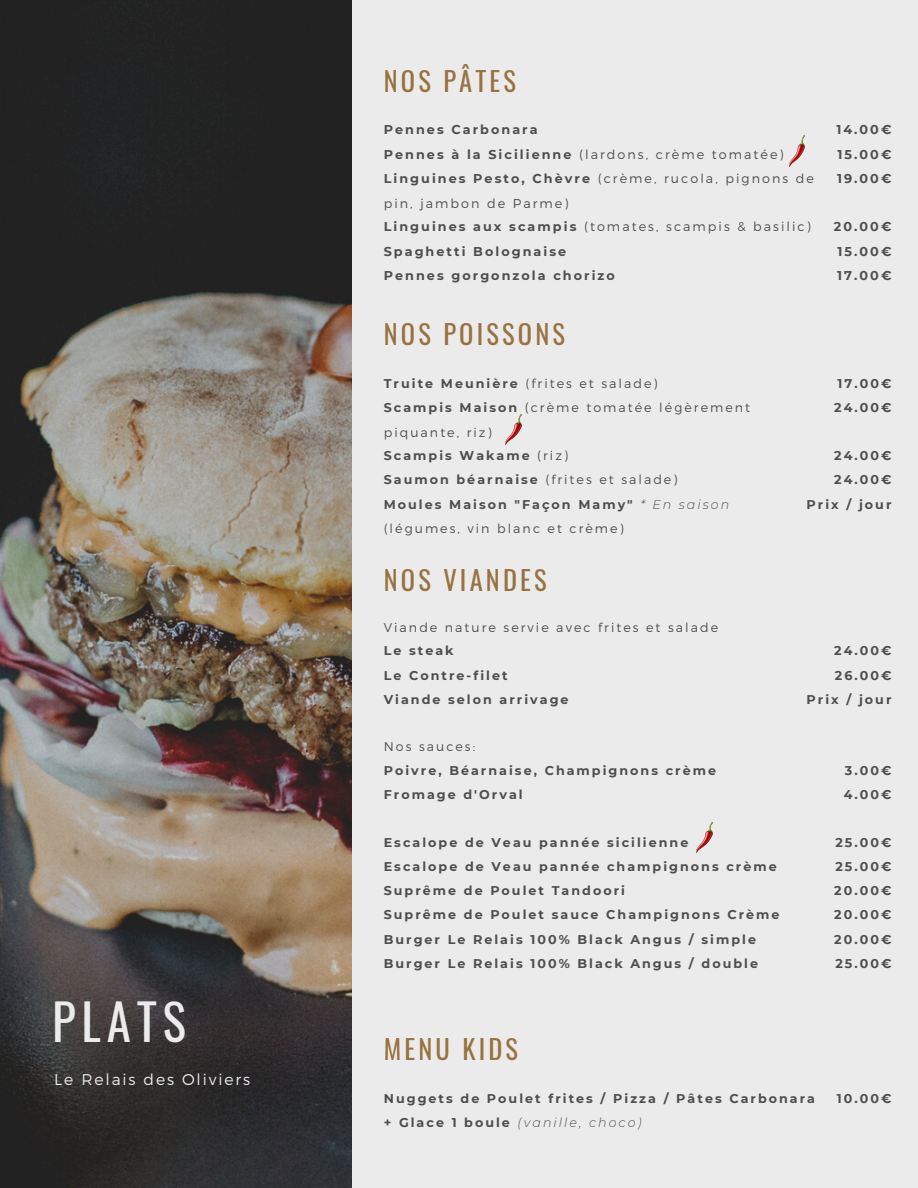
<style>
.page{position:relative;width:918px;height:1188px;background:#ebebeb}
.page>*{position:absolute;margin:0;border:0;box-sizing:border-box;transform-origin:0 0}
.t1{font:49.05px "Oswald";letter-spacing:.12em;color:#ebebeb}
.t2{font:26.55px "Oswald";letter-spacing:.12em;color:#987241}
.t3{font:300 15.6px "Montserrat";letter-spacing:.12em;color:#ebebeb}
.t4{font:700 12.75px "Montserrat";letter-spacing:.16em;color:#4d4f4d}
.t5{font:300 12.75px/24.5px "Montserrat";letter-spacing:.16em;color:#4d4f4d}
.t6{font:italic 300 12.75px "Montserrat";letter-spacing:.16em;color:#4d4f4d}
.s1{font-weight:700}
.s2{font-weight:300}
.s3{font-weight:300;font-style:italic}
.s4{font-weight:700;font-style:normal}
</style>
<div class="page">
<img style="left:0;top:0;width:352px;height:1188px">
<img style="left:789px;top:136px;width:16px;height:30px">
<img style="left:506px;top:414px;width:15px;height:30px">
<img style="left:697px;top:822px;width:16px;height:31px">
<p class="t1" style="left:52px;top:984px;width:136px">PLATS</p>
<p class="t3" style="left:54px;top:1069px;width:197px">Le Relais des Oliviers</p>
<p class="t2" style="left:384px;top:60px;width:134px">NOS PÂTES</p>
<p class="t4" style="left:384px;top:122px;width:155px">Pennes Carbonara</p>
<p class="t5" style="left:384px;top:141px;width:401px"><span class="s1">Pennes à la Sicilienne</span> (lardons, crème tomatée)</p>
<p class="t5" style="left:384px;top:166px;width:432px"><span class="s1">Linguines Pesto, Chèvre</span> (crème, rucola, pignons de pin, jambon de Parme)</p>
<p class="t5" style="left:384px;top:214px;width:429px"><span class="s1">Linguines aux scampis</span> (tomates, scampis &amp; basilic)</p>
<p class="t4" style="left:384px;top:243px;width:184px">Spaghetti Bolognaise</p>
<p class="t4" style="left:384px;top:268px;width:233px">Pennes gorgonzola chorizo</p>
<p class="t2" style="left:384px;top:314px;width:183px">NOS POISSONS</p>
<p class="t4" style="left:836px;top:122px;width:57px">14.00€</p>
<p class="t4" style="left:838px;top:147px;width:55px">15.00€</p>
<p class="t4" style="left:837px;top:171px;width:56px">19.00€</p>
<p class="t4" style="left:834px;top:219px;width:59px">20.00€</p>
<p class="t4" style="left:838px;top:243px;width:55px">15.00€</p>
<p class="t4" style="left:837px;top:268px;width:56px">17.00€</p>
<p class="t5" style="left:384px;top:371px;width:275px"><span class="s1">Truite Meunière</span> (frites et salade)</p>
<p class="t5" style="left:384px;top:395px;width:368px"><span class="s1">Scampis Maison</span> (crème tomatée légèrement piquante, riz)</p>
<p class="t4" style="left:384px;top:448px;width:186px">Scampis Wakame <span class="s2">(riz)</span></p>
<p class="t5" style="left:384px;top:467px;width:295px"><span class="s1">Saumon béarnaise</span> (frites et salade)</p>
<p class="t4" style="left:384px;top:496px;width:347px">Moules Maison "Façon Mamy" <span class="s3">* En saison</span></p>
<p class="t5" style="left:384px;top:515px;width:241px">(légumes, vin blanc et crème)</p>
<p class="t2" style="left:384px;top:559px;width:165px">NOS VIANDES</p>
<p class="t5" style="left:384px;top:615px;width:336px">Viande nature servie avec frites et salade</p>
<p class="t4" style="left:384px;top:643px;width:71px">Le steak</p>
<p class="t4" style="left:384px;top:667px;width:125px">Le Contre-filet</p>
<p class="t4" style="left:384px;top:692px;width:186px">Viande selon arrivage</p>
<p class="t5" style="left:384px;top:734px;width:93px">Nos sauces:</p>
<p class="t4" style="left:384px;top:762px;width:334px">Poivre, Béarnaise, Champignons crème</p>
<p class="t4" style="left:384px;top:787px;width:140px">Fromage d'Orval</p>
<p class="t4" style="left:384px;top:834px;width:306px">Escalope de Veau pannée sicilienne</p>
<p class="t4" style="left:384px;top:859px;width:395px">Escalope de Veau pannée champignons crème</p>
<p class="t4" style="left:384px;top:883px;width:243px">Suprême de Poulet Tandoori</p>
<p class="t4" style="left:384px;top:907px;width:397px">Suprême de Poulet sauce Champignons Crème</p>
<p class="t4" style="left:384px;top:931px;width:374px">Burger Le Relais 100% Black Angus / simple</p>
<p class="t4" style="left:384px;top:956px;width:376px">Burger Le Relais 100% Black Angus / double</p>
<p class="t2" style="left:384px;top:1028px;width:136px">MENU KIDS</p>
<p class="t4" style="left:838px;top:376px;width:55px">17.00€</p>
<p class="t4" style="left:834px;top:400px;width:59px">24.00€</p>
<p class="t4" style="left:834px;top:448px;width:59px">24.00€</p>
<p class="t4" style="left:834px;top:472px;width:59px">24.00€</p>
<p class="t4" style="left:807px;top:496px;width:86px">Prix / jour</p>
<p class="t4" style="left:834px;top:643px;width:59px">24.00€</p>
<p class="t4" style="left:835px;top:667px;width:58px">26.00€</p>
<p class="t4" style="left:807px;top:692px;width:86px">Prix / jour</p>
<p class="t4" style="left:845px;top:762px;width:48px">3.00€</p>
<p class="t4" style="left:844px;top:787px;width:49px">4.00€</p>
<p class="t4" style="left:835px;top:834px;width:58px">25.00€</p>
<p class="t4" style="left:835px;top:859px;width:58px">25.00€</p>
<p class="t4" style="left:834px;top:883px;width:59px">20.00€</p>
<p class="t4" style="left:834px;top:907px;width:59px">20.00€</p>
<p class="t4" style="left:834px;top:931px;width:59px">20.00€</p>
<p class="t4" style="left:835px;top:956px;width:58px">25.00€</p>
<p class="t4" style="left:384px;top:1090px;width:433px">Nuggets de Poulet frites / Pizza / Pâtes Carbonara</p>
<p class="t6" style="left:384px;top:1115px;width:259px"><span class="s4">+ Glace 1 boule</span> (vanille, choco)</p>
<p class="t4" style="left:837px;top:1090px;width:56px">10.00€</p>
</div>
